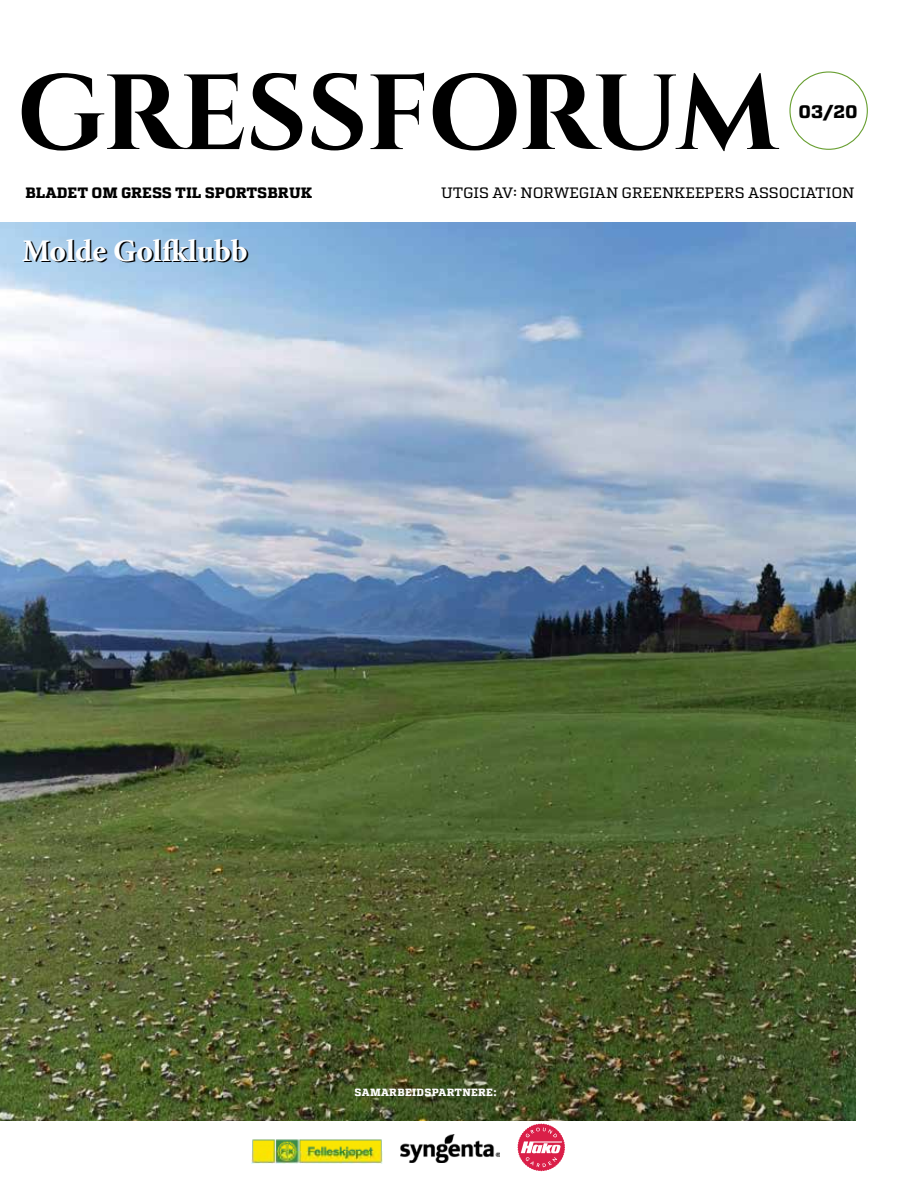
<style>
.page{position:relative;width:915px;height:1191px;background:#fff}
.page>*{position:absolute;margin:0;border:0;box-sizing:border-box;transform-origin:0 0}
.t1{font:700 106.5px "Cinzel";letter-spacing:-.02em;color:#000}
.t2{font:700 31.5px "Minion Pro";letter-spacing:-.005em;color:#000}
.t3{font:700 18px "Atletico";color:#000}
.t4{font:15px "Atletico";color:#000}
.t5{font:700 15px "Atletico";color:#000}
.t6{font:700 10.5px "Atletico";letter-spacing:.025em;color:#fdfdfd}
</style>
<div class="page">
<img style="left:0;top:222px;width:855px;height:898px">
<div style="left:789px;top:71px;width:78px;height:79px;border:1px solid #689f31;border-radius:50%"></div>
<img style="left:400px;top:1134px;width:99px;height:28px">
<img style="left:251px;top:1139px;width:131px;height:24px">
<svg style="left:517px;top:1123px;width:47px;height:48px"></svg>
<h1 class="t1" style="left:17px;top:48px;width:762px">GRESSFORUM</h1>
<p class="t5" style="left:25px;top:184px;width:288px">BLADET OM GRESS TIL SPORTSBRUK</p>
<p class="t4" style="left:441px;top:184px;width:414px">UTGIS AV: NORWEGIAN GREENKEEPERS ASSOCIATION</p>
<p class="t3" style="left:798px;top:101px;width:61px">03/20</p>
<h2 class="t2" style="left:24px;top:230px;width:227px">Molde Golfklubb</h2>
<p class="t6" style="left:354px;top:1086px;width:144px">SAMARBEIDSPARTNERE:</p>
</div>
